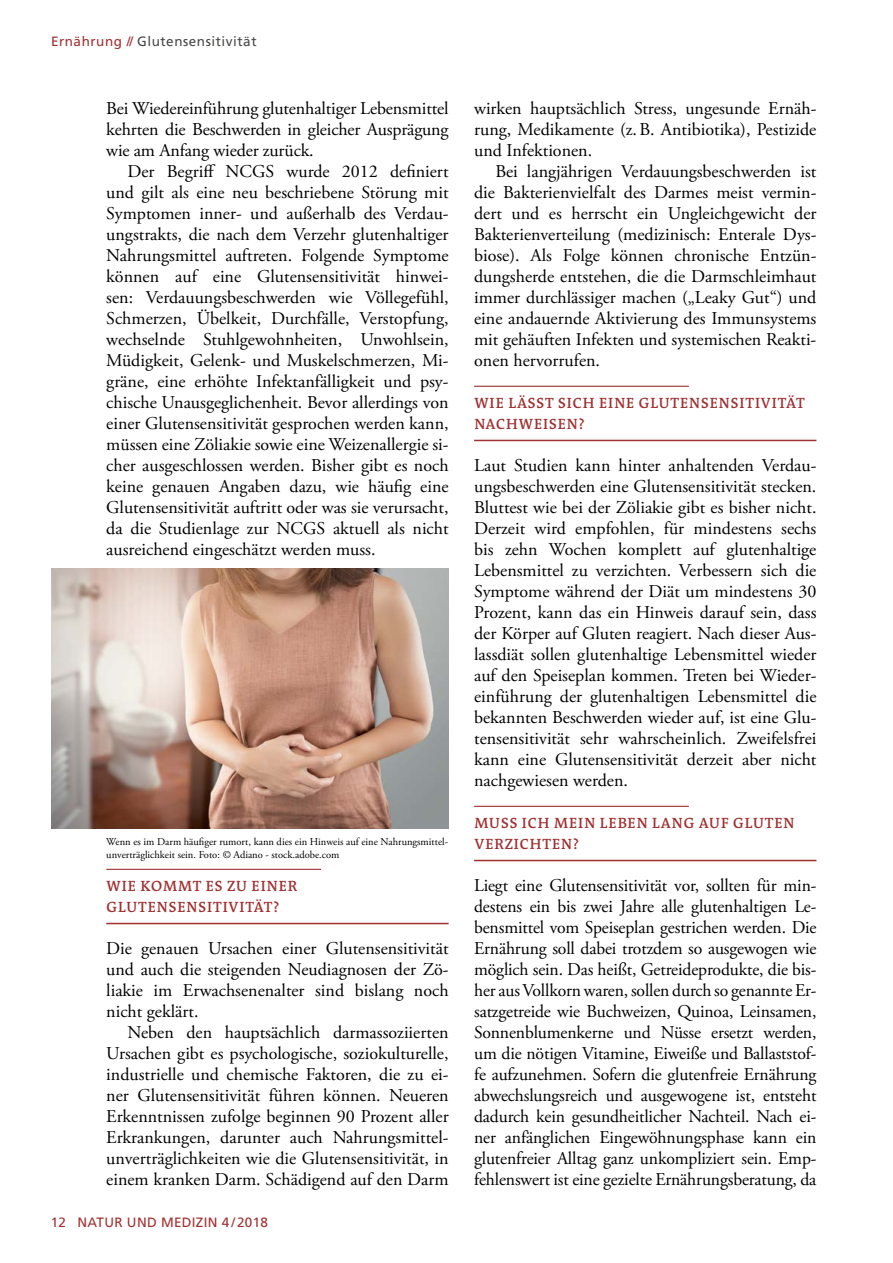
<style>
.page{position:relative;width:893px;height:1263px;background:#fff}
.page>*{position:absolute;margin:0;border:0;box-sizing:border-box;transform-origin:0 0}
.t1{font:18px/21px "Adobe Garamond Pro";color:#000;text-align:justify}
.t2{font:600 15px/21px "The Antiqua B W6";letter-spacing:.06em;color:#a13031}
.t3{font:13.5px "Frutiger";letter-spacing:.04em;color:#494948}
.t4{font:13.5px "Frutiger";letter-spacing:.02em;color:#a13031}
.t5{font:10.5px/13.5px "Adobe Garamond Pro";color:#000}
.s1{color:#a13031}
</style>
<div class="page">
<hr style="left:106px;top:869px;width:215px;height:1px;background:#a13031">
<hr style="left:106px;top:923px;width:343px;height:1px;background:#a13031">
<hr style="left:474px;top:386px;width:215px;height:1px;background:#a13031">
<hr style="left:474px;top:440px;width:342px;height:1px;background:#a13031">
<hr style="left:474px;top:806px;width:215px;height:1px;background:#a13031">
<hr style="left:474px;top:860px;width:342px;height:1px;background:#a13031">
<img style="left:51px;top:569px;width:398px;height:259px">
<p class="t3" style="left:51px;top:33px;width:207px"><span class="s1">Ernährung //</span> Glutensensitivität</p>
<p class="t1" style="left:106px;top:98px;width:344px">Bei Wiedereinführung glutenhaltiger Lebensmittel kehrten die Beschwerden in gleicher Ausprägung wie am Anfang wieder zurück.</p>
<p class="t1" style="left:106px;top:161px;width:344px;text-indent:21px">Der Begriff NCGS wurde 2012 definiert und gilt als eine neu beschriebene Störung mit Symptomen inner- und außerhalb des Verdau&shy;ungstrakts, die nach dem Verzehr glutenhaltiger Nahrungsmittel auftreten. Folgende Symptome können auf eine Glutensensitivität hinwei&shy;sen: Verdauungsbeschwerden wie Völlegefühl, Schmerzen, Übelkeit, Durchfälle, Verstopfung, wechselnde Stuhlgewohnheiten, Unwohlsein, Müdigkeit, Gelenk- und Muskelschmerzen, Mi&shy;gräne, eine erhöhte Infektanfälligkeit und psy&shy;chische Unausgeglichenheit. Bevor allerdings von einer Glutensensitivität gesprochen werden kann, müssen eine Zöliakie sowie eine Weizenallergie si&shy;cher ausgeschlossen werden. Bisher gibt es noch keine genauen Angaben dazu, wie häufig eine Glutensensitivität auftritt oder was sie verursacht, da die Studienlage zur NCGS aktuell als nicht ausreichend eingeschätzt werden muss.</p>
<p class="t5" style="left:106px;top:835px;width:343px">Wenn es im Darm häufiger rumort, kann dies ein Hinweis auf eine Nahrungsmittel&shy;unverträglichkeit sein. Foto: © Adiano - stock.adobe.com</p>
<p class="t2" style="left:107px;top:876px;width:192px">WIE KOMMT ES ZU EINER<br>GLUTENSENSITIVITÄT?</p>
<p class="t1" style="left:106px;top:938px;width:344px">Die genauen Ursachen einer Glutensensitivität und auch die steigenden Neudiagnosen der Zö&shy;liakie im Erwachsenenalter sind bislang noch nicht geklärt.</p>
<p class="t1" style="left:106px;top:1023px;width:344px;text-indent:21px">Neben den hauptsächlich darmassoziierten Ursachen gibt es psychologische, soziokulturelle, industrielle und chemische Faktoren, die zu ei&shy;ner Glutensensitivität führen können. Neueren Erkenntnissen zufolge beginnen 90 Prozent aller Erkrankungen, darunter auch Nahrungsmittel&shy;unverträglichkeiten wie die Glutensensitivität, in einem kranken Darm. Schädigend auf den Darm</p>
<p class="t4" style="left:51px;top:1214px;width:219px">12 NATUR UND MEDIZIN 4 / 2018</p>
<p class="t1" style="left:474px;top:98px;width:344px">wirken hauptsächlich Stress, ungesunde Ernäh&shy;rung, Medikamente (z.B. Antibiotika), Pestizide und Infektionen.</p>
<p class="t1" style="left:474px;top:161px;width:344px;text-indent:21px">Bei langjährigen Verdauungsbeschwerden ist die Bakterienvielfalt des Darmes meist vermin&shy;dert und es herrscht ein Ungleichgewicht der Bakterienverteilung (medizinisch: Enterale Dys&shy;biose). Als Folge können chronische Entzün&shy;dungsherde entstehen, die die Darmschleimhaut immer durchlässiger machen („Leaky Gut“) und eine andauernde Aktivierung des Immunsystems mit gehäuften Infekten und systemischen Reakti&shy;onen hervorrufen.</p>
<p class="t2" style="left:474px;top:393px;width:332px">WIE LÄSST SICH EINE GLUTENSENSITIVITÄT<br>NACHWEISEN?</p>
<p class="t1" style="left:474px;top:455px;width:344px">Laut Studien kann hinter anhaltenden Verdau&shy;ungsbeschwerden eine Glutensensitivität stecken.<br>Bluttest wie bei der Zöliakie gibt es bisher nicht.<br>Derzeit wird empfohlen, für mindestens sechs bis zehn Wochen komplett auf glutenhaltige Lebensmittel zu verzichten. Verbessern sich die Symptome während der Diät um mindestens 30<br>Prozent, kann das ein Hinweis darauf sein, dass der Körper auf Gluten reagiert. Nach dieser Aus&shy;lassdiät sollen glutenhaltige Lebensmittel wieder auf den Speiseplan kommen. Treten bei Wieder&shy;einführung der glutenhaltigen Lebensmittel die bekannten Beschwerden wieder auf, ist eine Glu&shy;tensensitivität sehr wahrscheinlich. Zweifelsfrei kann eine Glutensensitivität derzeit aber nicht nachgewiesen werden.</p>
<p class="t2" style="left:474px;top:813px;width:322px">MUSS ICH MEIN LEBEN LANG AUF GLUTEN<br>VERZICHTEN?</p>
<p class="t1" style="left:474px;top:875px;width:344px">Liegt eine Glutensensitivität vor, sollten für min&shy;destens ein bis zwei Jahre alle glutenhaltigen Le&shy;bensmittel vom Speiseplan gestrichen werden. Die Ernährung soll dabei trotzdem so ausgewogen wie möglich sein. Das heißt, Getreideprodukte, die bis&shy;her aus Vollkorn waren, sollen durch so genannte Er&shy;satzgetreide wie Buchweizen, Quinoa, Leinsamen, Sonnenblumenkerne und Nüsse ersetzt werden, um die nötigen Vitamine, Eiweiße und Ballaststof&shy;fe aufzunehmen. Sofern die glutenfreie Ernährung abwechslungsreich und ausgewogene ist, entsteht dadurch kein gesundheitlicher Nachteil. Nach ei&shy;ner anfänglichen Eingewöhnungsphase kann ein glutenfreier Alltag ganz unkompliziert sein. Emp&shy;fehlenswert ist eine gezielte Ernährungsberatung, da</p>
</div>
